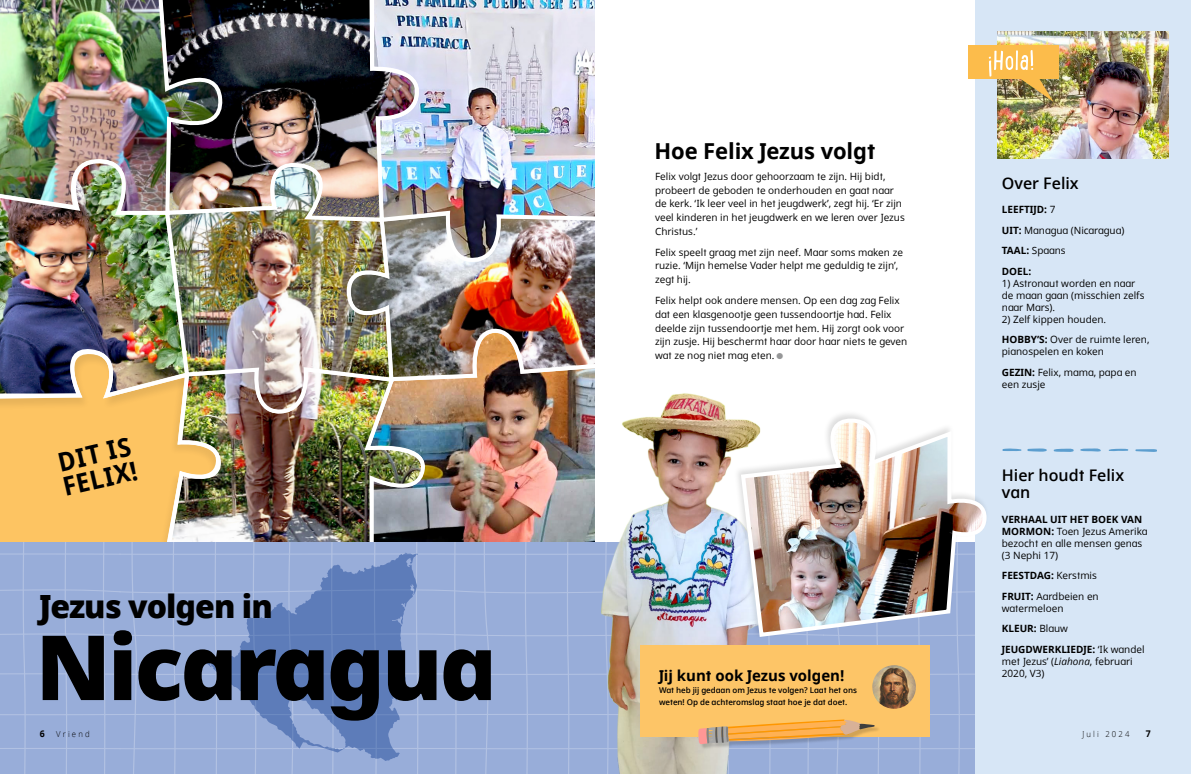
<style>
.page{position:relative;width:1191px;height:774px;background:#fff}
.page>*{position:absolute;margin:0;border:0;box-sizing:border-box;transform-origin:0 0}
.t1{font:800 90px "Dots Solidlds Lat";letter-spacing:-.03em;color:#000}
.t2{font:800 32px "Dots Solidlds Lat";letter-spacing:-.03em;color:#000}
.t3{font:700 26px/25px "Dots Solid Condlds Lat";color:#000}
.t4{font:700 22px "Dots Solidlds Lat";letter-spacing:-.005em;color:#000}
.t5{font:600 16px/17px "Dots Solidlds Lat";color:#000}
.t6{font:700 15px "Dots Solidlds Lat";color:#000}
.p2_10_15_Dots{font:10px/13.6px "Dots Solidlds Lat";color:#000}
.p2_10_12_Dots{font:10px/12px "Dots Solidlds Lat";color:#000}
.p2_10_12_Dots-2{font:700 10px "Dots Solidlds Lat";color:#000}
.t7{font:700 9.2px "Dots Solidlds Lat";color:#000;scale:.95 1}
.t8{font:300 8.2px "Dots Solidlds Lat";letter-spacing:.28em;color:#000;scale:.95 1}
.t9{font:600 8px/12px "Dots Solidlds Lat";letter-spacing:-.005em;color:#000}
.s1{font-family:"Ding P Ilds Dpi";font-size:8.5px;color:#969798}
.s2{font-weight:400}
.s3{font-weight:700}
.s4{font-style:italic}
</style>
<div class="page">
<img style="left:395px;top:0;width:200px;height:542px">
<img style="left:222px;top:0;width:199px;height:224px">
<img style="left:0;top:0;width:222px;height:154px">
<img style="left:226px;top:369px;width:204px;height:173px">
<img style="left:0;top:154px;width:163px;height:189px">
<img style="left:0;top:343px;width:226px;height:199px">
<img style="left:163px;top:153px;width:232px;height:260px">
<svg style="left:121px;top:542px;width:350px;height:232px;background:#99aed9"></svg>
<div style="left:0;top:542px;width:121px;height:232px;background:#98add9"></div>
<div style="left:975px;top:0;width:216px;height:774px;background:#d7e6f6"></div>
<img style="left:998px;top:31px;width:170px;height:128px">
<svg style="left:1002px;top:448px;width:19px;height:3px"></svg>
<svg style="left:1027px;top:448px;width:20px;height:4px"></svg>
<svg style="left:1053px;top:448px;width:21px;height:4px"></svg>
<svg style="left:1080px;top:448px;width:21px;height:4px"></svg>
<svg style="left:1108px;top:449px;width:20px;height:2px"></svg>
<svg style="left:1135px;top:449px;width:22px;height:3px"></svg>
<div style="left:967px;top:45px;width:91px;height:34px;background:#fcbc4b"></div>
<img style="left:471px;top:293px;width:262px;height:481px">
<div style="left:640px;top:645px;width:289px;height:91px;background:#fdc567"></div>
<svg style="left:698px;top:542px;width:277px;height:232px"></svg>
<svg style="left:203px;top:552px;width:215px;height:209px;background:#7a94c8"></svg>
<div style="left:733px;top:410px;width:256px;height:229px;background:#000;opacity:.13"></div>
<img style="left:738px;top:416px;width:251px;height:223px">
<img style="left:988px;top:50px;width:65px;height:51px">
<img style="left:872px;top:665px;width:44px;height:44px;border-radius:22px">
<p class="t3" style="left:55px;top:451px;width:77px;rotate:-13deg">DIT IS<br>FELIX!</p>
<p class="t2" style="left:40px;top:582px;width:235px">Jezus volgen in</p>
<p class="t1" style="left:36px;top:599px;width:462px">Nicaragua</p>
<p class="t4" style="left:654px;top:134px;width:222px">Hoe Felix Jezus volgt</p>
<p class="p2_10_15_Dots" style="left:655px;top:170px;width:251px">Felix volgt Jezus door gehoorzaam te zijn. Hij bidt, probeert de geboden te onderhouden en gaat naar de kerk. ‘Ik leer veel in het jeugdwerk’, zegt hij. ‘Er zijn veel kinderen in het jeugdwerk en we leren over Jezus Christus.’</p>
<p class="p2_10_15_Dots" style="left:655px;top:245px;width:249px">Felix speelt graag met zijn neef. Maar soms maken ze ruzie. ‘Mijn hemelse Vader helpt me geduldig te zijn’, zegt hij.</p>
<p class="p2_10_15_Dots" style="left:655px;top:294px;width:254px">Felix helpt ook andere mensen. Op een dag zag Felix dat een klasgenootje geen tussendoortje had. Felix deelde zijn tussendoortje met hem. Hij zorgt ook voor zijn zusje. Hij beschermt haar door haar niets te geven wat ze nog niet mag eten. <span class="s1">●</span></p>
<p class="t6" style="left:659px;top:664px;width:187px">Jij kunt ook Jezus volgen!</p>
<p class="t9" style="left:659px;top:684px;width:199px">Wat heb jij gedaan om Jezus te volgen? Laat het ons weten! Op de achteromslag staat hoe je dat doet.</p>
<p class="t5" style="left:1001px;top:175px;width:78px">Over Felix</p>
<p class="p2_10_12_Dots-2" style="left:1001px;top:202px;width:55px">LEEFTIJD: <span class="s2">7</span></p>
<p class="p2_10_12_Dots" style="left:1001px;top:224px;width:124px"><span class="s3">UIT:</span> Managua (Nicaragua)</p>
<p class="p2_10_12_Dots" style="left:1001px;top:245px;width:65px"><span class="s3">TAAL:</span> Spaans</p>
<p class="p2_10_12_Dots-2" style="left:1001px;top:263px;width:31px">DOEL:</p>
<p class="p2_10_12_Dots" style="left:1001px;top:277px;width:144px">1) Astronaut worden en naar de maan gaan (misschien zelfs naar Mars).</p>
<p class="p2_10_12_Dots" style="left:1001px;top:313px;width:106px">2) Zelf kippen houden.</p>
<p class="p2_10_12_Dots" style="left:1001px;top:334px;width:149px"><span class="s3">HOBBY’S:</span> Over de ruimte leren, pianospelen en koken</p>
<p class="p2_10_12_Dots" style="left:1001px;top:366px;width:136px"><span class="s3">GEZIN:</span> Felix, mama, papa en een zusje</p>
<p class="t5" style="left:1001px;top:467px;width:124px">Hier houdt Felix van</p>
<p class="p2_10_12_Dots" style="left:1001px;top:513px;width:147px"><span class="s3">VERHAAL UIT HET BOEK VAN<br>MORMON:</span> Toen Jezus Amerika bezocht en alle mensen genas (3 Nephi 17)</p>
<p class="p2_10_12_Dots-2" style="left:1001px;top:568px;width:97px">FEESTDAG: <span class="s2">Kerstmis</span></p>
<p class="p2_10_12_Dots" style="left:1001px;top:590px;width:98px"><span class="s3">FRUIT:</span> Aardbeien en watermeloen</p>
<p class="p2_10_12_Dots-2" style="left:1001px;top:621px;width:68px">KLEUR: <span class="s2">Blauw</span></p>
<p class="p2_10_12_Dots" style="left:1001px;top:643px;width:144px"><span class="s3">JEUGDWERKLIEDJE:</span> ‘Ik wandel met Jezus’ (<span class="s4">Liahona</span>, februari<br>2020, V3)</p>
<p class="t7" style="left:40px;top:727px;width:7px">6</p>
<p class="t8" style="left:56px;top:728px;width:37px">Vriend</p>
<p class="t8" style="left:1082px;top:728px;width:51px">Juli 2024</p>
<p class="t7" style="left:1146px;top:727px;width:7px">7</p>
</div>
